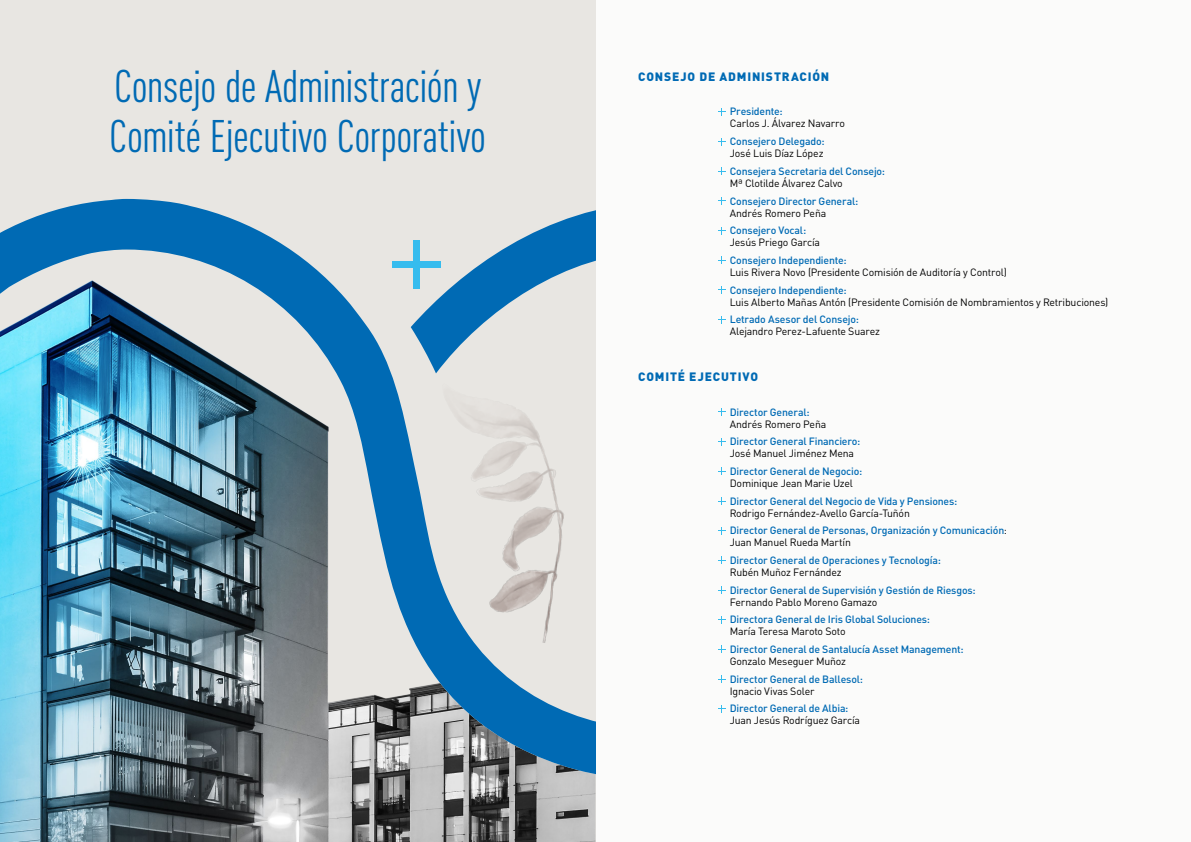
<style>
.page{position:relative;width:1191px;height:842px;background:#fbfbfa}
.page>*{position:absolute;margin:0;border:0;box-sizing:border-box;transform-origin:0 0}
.t1{font:condensed 45px/50px "DIN Pro";letter-spacing:-.01em;color:#006ab4}
.t2{font:900 12px "DIN Pro";letter-spacing:.07em;color:#006ab4}
.t3{font:500 10.5px/17.7px "DIN Pro";letter-spacing:-.015em;color:#006ab4}
.t4{font:10.5px "DIN Pro";letter-spacing:-.015em;color:#000}
.s1{font-weight:400;color:#000}
</style>
<div class="page">
<div style="left:0;top:0;width:595px;height:842px;background:#e8e6e2"></div>
<img style="left:0;top:780px;width:595px;height:62px">
<img style="left:0;top:198px;width:595px;height:582px">
<svg style="left:718px;top:108px;width:7px;height:7px"></svg>
<svg style="left:718px;top:138px;width:7px;height:7px"></svg>
<svg style="left:718px;top:168px;width:7px;height:7px"></svg>
<svg style="left:718px;top:197px;width:7px;height:7px"></svg>
<svg style="left:718px;top:227px;width:7px;height:7px"></svg>
<svg style="left:718px;top:257px;width:7px;height:7px"></svg>
<svg style="left:718px;top:286px;width:7px;height:7px"></svg>
<svg style="left:718px;top:316px;width:7px;height:7px"></svg>
<svg style="left:718px;top:408px;width:7px;height:7px"></svg>
<svg style="left:718px;top:438px;width:7px;height:7px"></svg>
<svg style="left:718px;top:468px;width:7px;height:7px"></svg>
<svg style="left:718px;top:497px;width:7px;height:7px"></svg>
<svg style="left:718px;top:527px;width:7px;height:7px"></svg>
<svg style="left:718px;top:557px;width:7px;height:7px"></svg>
<svg style="left:718px;top:586px;width:7px;height:7px"></svg>
<svg style="left:718px;top:616px;width:7px;height:7px"></svg>
<svg style="left:718px;top:646px;width:7px;height:7px"></svg>
<svg style="left:718px;top:675px;width:7px;height:8px"></svg>
<svg style="left:718px;top:705px;width:7px;height:7px"></svg>
<h1 class="t1" style="left:109px;top:57px;width:378px">Consejo de Administración y<br>Comité Ejecutivo Corporativo</h1>
<p class="t2" style="left:638px;top:66px;width:193px">CONSEJO DE ADMINISTRACIÓN</p>
<p class="t3" style="left:729px;top:102px;width:55px">Presidente:</p>
<p class="t4" style="left:729px;top:115px;width:117px">Carlos J. Álvarez Navarro</p>
<p class="t3" style="left:729px;top:131px;width:96px">Consejero Delegado:</p>
<p class="t4" style="left:729px;top:145px;width:95px">José Luis Díaz López</p>
<p class="t3" style="left:729px;top:161px;width:157px">Consejera Secretaria del Consejo:</p>
<p class="t4" style="left:729px;top:175px;width:115px">Mª Clotilde Álvarez Calvo</p>
<p class="t3" style="left:729px;top:191px;width:130px">Consejero Director General:</p>
<p class="t4" style="left:729px;top:204px;width:98px">Andrés Romero Peña</p>
<p class="t3" style="left:729px;top:220px;width:78px">Consejero Vocal:</p>
<p class="t4" style="left:729px;top:234px;width:92px">Jesús Priego García</p>
<p class="t3" style="left:729px;top:250px;width:118px">Consejero Independiente:</p>
<p class="t4" style="left:729px;top:264px;width:279px">Luis Rivera Novo (Presidente Comisión de Auditoría y Control)</p>
<p class="t3" style="left:729px;top:280px;width:118px">Consejero Independiente:</p>
<p class="t4" style="left:729px;top:293px;width:380px">Luis Alberto Mañas Antón (Presidente Comisión de Nombramientos y Retribuciones)</p>
<p class="t3" style="left:729px;top:309px;width:131px">Letrado Asesor del Consejo:</p>
<p class="t4" style="left:729px;top:323px;width:152px">Alejandro Perez-Lafuente Suarez</p>
<p class="t2" style="left:638px;top:366px;width:121px">COMITÉ EJECUTIVO</p>
<p class="t3" style="left:729px;top:402px;width:81px">Director General:</p>
<p class="t4" style="left:729px;top:415px;width:98px">Andrés Romero Peña</p>
<p class="t3" style="left:729px;top:431px;width:132px">Director General Financiero:</p>
<p class="t4" style="left:729px;top:445px;width:126px">José Manuel Jiménez Mena</p>
<p class="t3" style="left:729px;top:461px;width:134px">Director General de Negocio:</p>
<p class="t4" style="left:729px;top:475px;width:125px">Dominique Jean Marie Uzel</p>
<p class="t3" style="left:729px;top:491px;width:229px">Director General del Negocio de Vida y Pensiones:</p>
<p class="t3" style="left:729px;top:503px;width:279px"><span class="s1">Rodrigo Fernández-Avello García-Tuñón<br></span>Director General de Personas, Organización y Comunicación<span class="s1">:</span></p>
<p class="t4" style="left:729px;top:534px;width:123px">Juan Manuel Rueda Martín</p>
<p class="t3" style="left:729px;top:550px;width:213px">Director General de Operaciones y Tecnología:</p>
<p class="t4" style="left:729px;top:564px;width:113px">Rubén Muñoz Fernández</p>
<p class="t3" style="left:729px;top:580px;width:247px">Director General de Supervisión y Gestión de Riesgos:</p>
<p class="t4" style="left:729px;top:593px;width:149px">Fernando Pablo Moreno Gamazo</p>
<p class="t3" style="left:729px;top:609px;width:202px">Directora General de Iris Global Soluciones:</p>
<p class="t4" style="left:729px;top:623px;width:117px">María Teresa Maroto Soto</p>
<p class="t3" style="left:729px;top:639px;width:235px">Director General de Santalucía Asset Management:</p>
<p class="t4" style="left:729px;top:653px;width:118px">Gonzalo Meseguer Muñoz</p>
<p class="t3" style="left:729px;top:669px;width:135px">Director General de Ballesol:</p>
<p class="t4" style="left:729px;top:682px;width:86px">Ignacio Vivas Soler</p>
<p class="t3" style="left:729px;top:698px;width:120px">Director General de Albia:</p>
<p class="t4" style="left:729px;top:712px;width:132px">Juan Jesús Rodríguez García</p>
</div>
